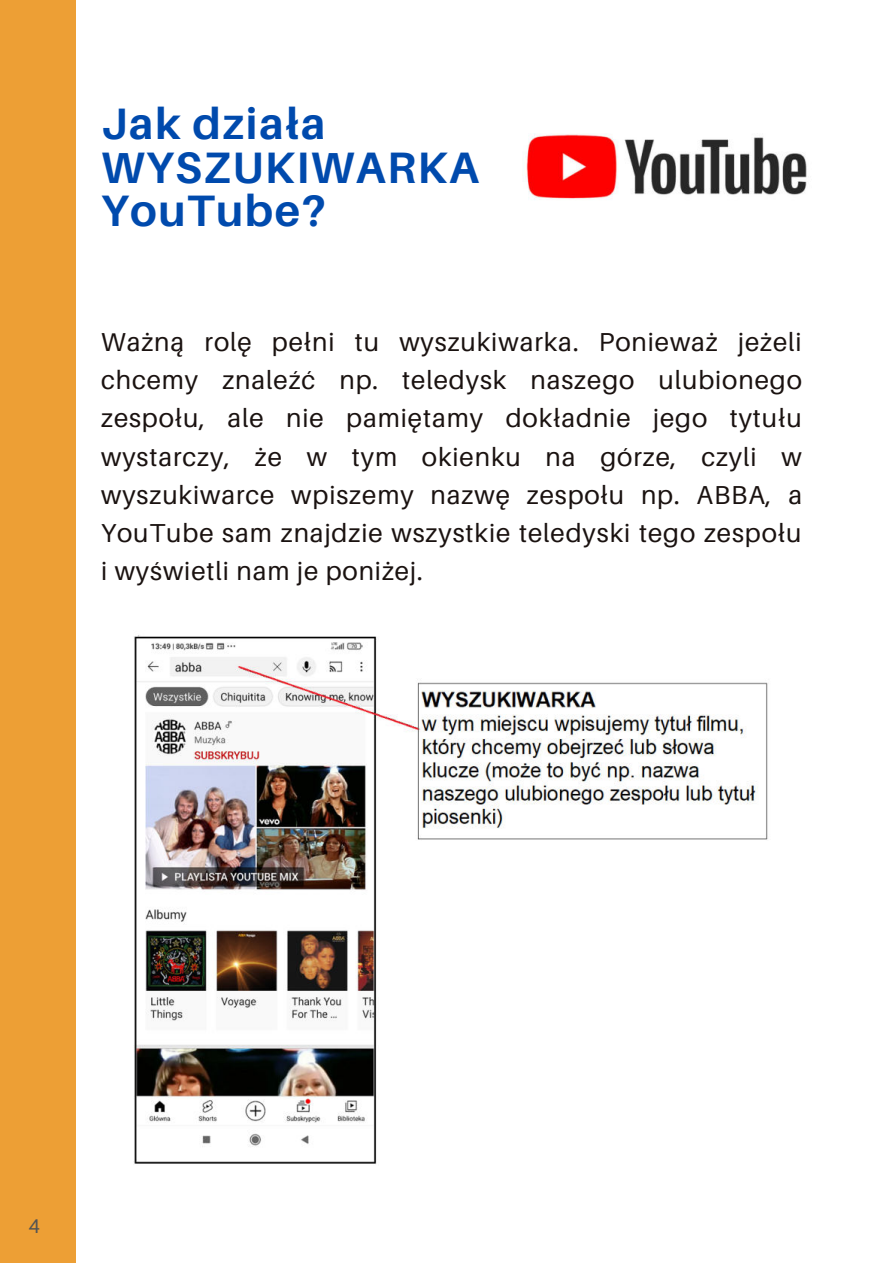
<style>
.page{position:relative;width:893px;height:1264px;background:#fff}
.page>*{position:absolute;margin:0;border:0;box-sizing:border-box;transform-origin:0 0}
.t1{font:700 43.95px/43.8px "Aileron";letter-spacing:.035em;color:#004aad}
.t2{font:25.95px/38.2px "Aileron";letter-spacing:.035em;color:#1a1210;text-align:justify}
.t3{font:19.8px "Aileron";color:#545454}
</style>
<div class="page">
<img style="left:526px;top:133px;width:281px;height:66px">
<div style="left:0;top:0;width:76px;height:1262px;background:#ed9f35"></div>
<img style="left:133px;top:635px;width:635px;height:529px">
<h1 class="t1" style="left:101px;top:102px;width:379px">Jak działa<br>WYSZUKIWARKA<br>YouTube?</h1>
<p class="t2" style="left:101px;top:323px;width:702px">Ważną rolę pełni tu wyszukiwarka. Ponieważ jeżeli chcemy znaleźć np. teledysk naszego ulubionego zespołu, ale nie pamiętamy dokładnie jego tytułu wystarczy, że w tym okienku na górze, czyli w wyszukiwarce wpiszemy nazwę zespołu np. ABBA, a YouTube sam znajdzie wszystkie teledyski tego zespołu i wyświetli nam je poniżej.</p>
<p class="t3" style="left:29px;top:1215px;width:13px">4</p>
</div>
